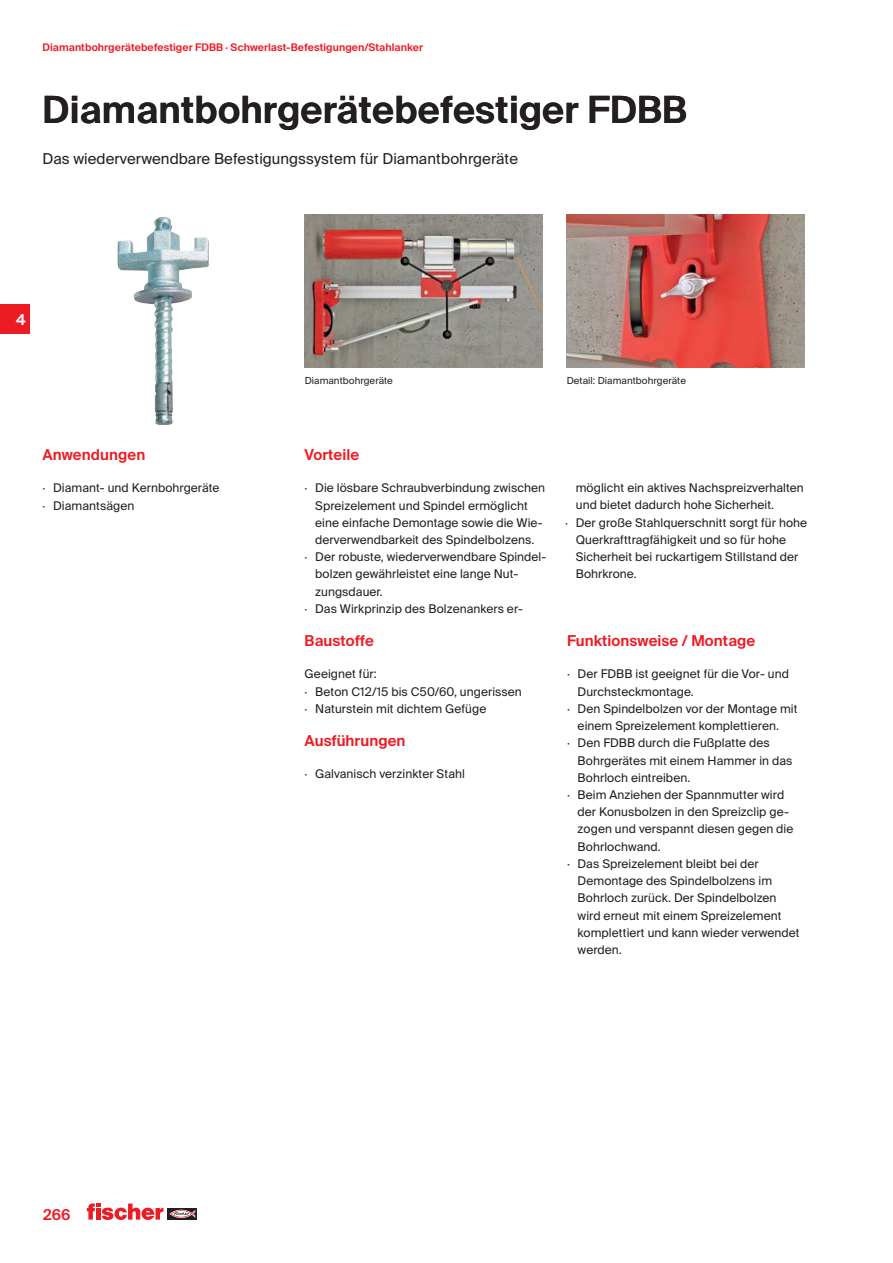
<style>
.page{position:relative;width:893px;height:1263px;background:#fff}
.page>*{position:absolute;margin:0;border:0;box-sizing:border-box;transform-origin:0 0}
.t1{font:600 37.5px "fischerstrong";letter-spacing:.005em;color:#231f20}
.t2{font:600 15px "fischerstrong";letter-spacing:.005em;color:#ed1c24}
.t3{font:15px "fischerstrong";letter-spacing:.005em;color:#231f20}
.t4{font:600 15px "fischerstrong";color:#fff}
.t5{font:12px/17.2px "fischerstrong";letter-spacing:.005em;color:#231f20}
.t6{font:600 10.5px "fischerstrong";letter-spacing:.005em;color:#ed1c24}
.t7{font:9.75px "fischerstrong";letter-spacing:.005em;color:#231f20}
</style>
<div class="page">
<svg style="left:168px;top:1208px;width:29px;height:12px"></svg>
<svg style="left:169px;top:1210px;width:26px;height:8px"></svg>
<svg style="left:87px;top:1203px;width:76px;height:17px"></svg>
<img style="left:305px;top:215px;width:237px;height:153px">
<img style="left:117px;top:217px;width:92px;height:208px">
<img style="left:567px;top:215px;width:237px;height:153px">
<div style="left:0;top:304px;width:30px;height:30px;background:#ed1c24"></div>
<p class="t6" style="left:43px;top:42px;width:382px">Diamantbohrgerätebefestiger FDBB · Schwerlast-Befestigungen/Stahlanker</p>
<h1 class="t1" style="left:43px;top:94px;width:646px">Diamantbohrgerätebefestiger FDBB</h1>
<p class="t3" style="left:43px;top:153px;width:477px">Das wiederverwendbare Befestigungssystem für Diamantbohrgeräte</p>
<p class="t4" style="left:16px;top:313px;width:11px">4</p>
<p class="t2" style="left:43px;top:448px;width:104px">Anwendungen</p>
<p class="t5" style="left:43px;top:480px;width:179px">· Diamant- und Kernbohrgeräte · Diamantsägen</p>
<p class="t7" style="left:305px;top:377px;width:90px">Diamantbohrgeräte</p>
<p class="t7" style="left:567px;top:377px;width:121px">Detail: Diamantbohrgeräte</p>
<p class="t2" style="left:305px;top:448px;width:56px">Vorteile</p>
<p class="t5" style="left:305px;top:480px;width:242px">· Die lösbare Schraubverbindung zwischen</p>
<p class="t5" style="left:315px;top:497px;width:214px">Spreizelement und Spindel ermöglicht</p>
<p class="t5" style="left:315px;top:515px;width:229px">eine einfache Demontage sowie die Wie-</p>
<p class="t5" style="left:315px;top:532px;width:220px">derverwendbarkeit des Spindelbolzens.</p>
<p class="t5" style="left:305px;top:549px;width:243px">· Der robuste, wiederverwendbare Spindel-</p>
<p class="t5" style="left:315px;top:566px;width:205px">bolzen gewährleistet eine lange Nut-</p>
<p class="t5" style="left:315px;top:583px;width:69px">zungsdauer.</p>
<p class="t5" style="left:305px;top:601px;width:220px">· Das Wirkprinzip des Bolzenankers er-</p>
<p class="t2" style="left:305px;top:634px;width:71px">Baustoffe</p>
<p class="t5" style="left:305px;top:666px;width:219px">Geeignet für:<br>· Beton C12/15 bis C50/60, ungerissen · Naturstein mit dichtem Gefüge</p>
<p class="t2" style="left:305px;top:734px;width:102px">Ausführungen</p>
<p class="t5" style="left:305px;top:766px;width:162px">· Galvanisch verzinkter Stahl</p>
<p class="t5" style="left:576px;top:480px;width:230px">möglicht ein aktives Nachspreizverhalten</p>
<p class="t5" style="left:576px;top:497px;width:200px">und bietet dadurch hohe Sicherheit.</p>
<p class="t5" style="left:565px;top:515px;width:243px">· Der große Stahlquerschnitt sorgt für hohe</p>
<p class="t5" style="left:576px;top:532px;width:212px">Querkrafttragfähigkeit und so für hohe</p>
<p class="t5" style="left:576px;top:549px;width:224px">Sicherheit bei ruckartigem Stillstand der</p>
<p class="t5" style="left:576px;top:566px;width:62px">Bohrkrone.</p>
<p class="t2" style="left:567px;top:634px;width:190px">Funktionsweise / Montage</p>
<p class="t5" style="left:567px;top:666px;width:223px">· Der FDBB ist geeignet für die Vor- und</p>
<p class="t5" style="left:578px;top:683px;width:118px">Durchsteckmontage.</p>
<p class="t5" style="left:567px;top:701px;width:232px">· Den Spindelbolzen vor der Montage mit</p>
<p class="t5" style="left:578px;top:718px;width:203px">einem Spreizelement komplettieren.</p>
<p class="t5" style="left:567px;top:735px;width:204px">· Den FDBB durch die Fußplatte des</p>
<p class="t5" style="left:578px;top:752px;width:216px">Bohrgerätes mit einem Hammer in das</p>
<p class="t5" style="left:578px;top:770px;width:114px">Bohrloch eintreiben.</p>
<p class="t5" style="left:567px;top:787px;width:219px">· Beim Anziehen der Spannmutter wird</p>
<p class="t5" style="left:578px;top:804px;width:213px">der Konusbolzen in den Spreizclip ge-</p>
<p class="t5" style="left:578px;top:821px;width:217px">zogen und verspannt diesen gegen die</p>
<p class="t5" style="left:578px;top:838px;width:85px">Bohrlochwand.</p>
<p class="t5" style="left:567px;top:856px;width:193px">· Das Spreizelement bleibt bei der</p>
<p class="t5" style="left:578px;top:873px;width:196px">Demontage des Spindelbolzens im</p>
<p class="t5" style="left:578px;top:890px;width:200px">Bohrloch zurück. Der Spindelbolzen</p>
<p class="t5" style="left:578px;top:907px;width:205px">wird erneut mit einem Spreizelement</p>
<p class="t5" style="left:578px;top:925px;width:223px">komplettiert und kann wieder verwendet</p>
<p class="t5" style="left:578px;top:942px;width:46px">werden.</p>
<p class="t2" style="left:43px;top:1208px;width:29px">266</p>
</div>
